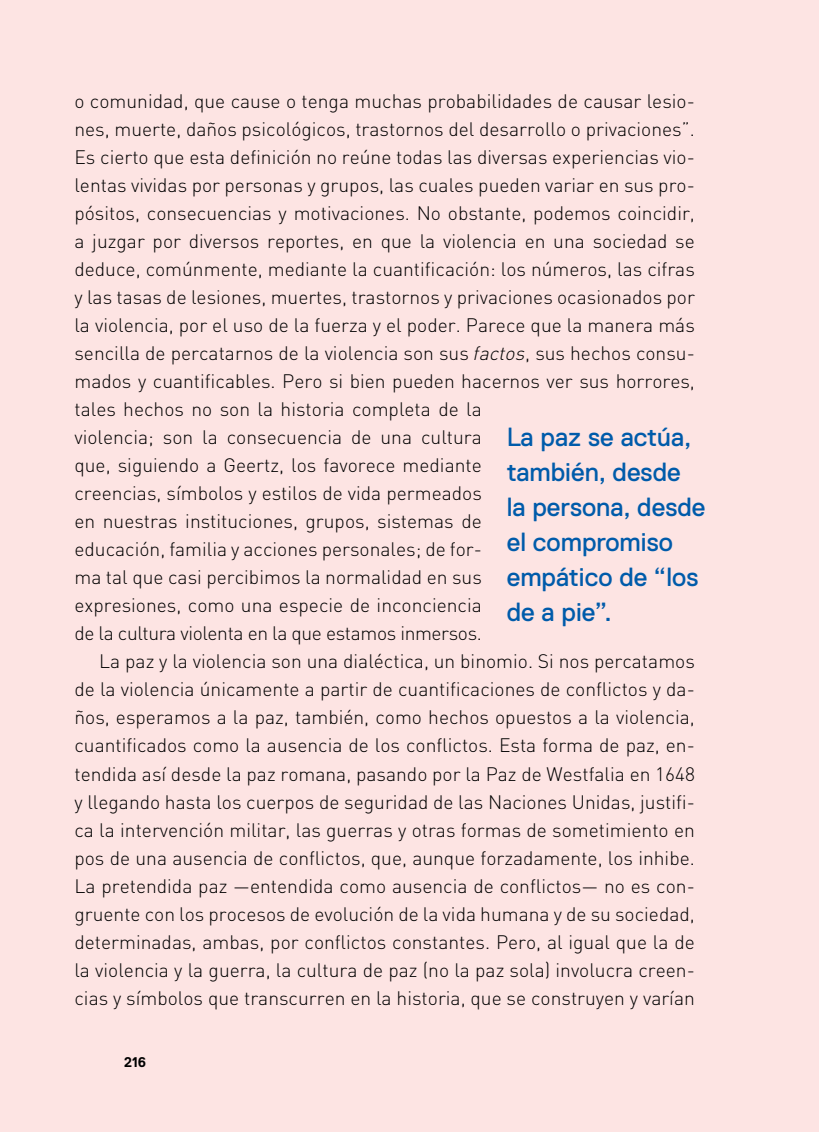
<style>
.page{position:relative;width:819px;height:1132px;background:#fff}
.page>*{position:absolute;margin:0;border:0;box-sizing:border-box;transform-origin:0 0}
.t1{font:26.25px/35px "Replica";color:#005baa}
.t2{font:300 19.25px/28px "DIN";color:#000}
.t3{font:700 14px "Replica";color:#000}
.s1{font-style:italic}
</style>
<div class="page">
<div style="left:0;top:0;width:819px;height:1131px;background:#fde4e3"></div>
<p class="t2" style="left:74px;top:87px;width:622px">o comunidad, que cause o tenga muchas probabilidades de causar lesio&shy;nes, muerte, daños psicológicos, trastornos del desarrollo o privaciones”.<br>Es cierto que esta definición no reúne todas las diversas experiencias vio&shy;lentas vividas por personas y grupos, las cuales pueden variar en sus pro&shy;pósitos, consecuencias y motivaciones. No obstante, podemos coincidir, a juzgar por diversos reportes, en que la violencia en una sociedad se deduce, comúnmente, mediante la cuantificación: los números, las cifras y las tasas de lesiones, muertes, trastornos y privaciones ocasionados por la violencia, por el uso de la fuerza y el poder. Parece que la manera más sencilla de percatarnos de la violencia son sus <span class="s1">factos</span>, sus hechos consu&shy;mados y cuantificables. Pero si bien pueden hacernos ver sus horrores, tales hechos no son la historia completa de la<br>violencia; son la consecuencia de una cultura<br>que, siguiendo a Geertz, los favorece mediante<br>creencias, símbolos y estilos de vida permeados<br>en nuestras instituciones, grupos, sistemas de<br>educación, familia y acciones personales; de for-<br>ma tal que casi percibimos la normalidad en sus<br>expresiones, como una especie de inconciencia<br>de la cultura violenta en la que estamos inmersos.</p>
<p class="t2" style="left:74px;top:647px;width:622px;text-align:justify;text-indent:25px">La paz y la violencia son una dialéctica, un binomio. Si nos percatamos de la violencia únicamente a partir de cuantificaciones de conflictos y da&shy;ños, esperamos a la paz, también, como hechos opuestos a la violencia, cuantificados como la ausencia de los conflictos. Esta forma de paz, en&shy;tendida así desde la paz romana, pasando por la Paz de Westfalia en 1648 y llegando hasta los cuerpos de seguridad de las Naciones Unidas, justifi&shy;ca la intervención militar, las guerras y otras formas de sometimiento en pos de una ausencia de conflictos, que, aunque forzadamente, los inhibe.<br>La pretendida paz —entendida como ausencia de conflictos— no es con&shy;gruente con los procesos de evolución de la vida humana y de su sociedad, determinadas, ambas, por conflictos constantes. Pero, al igual que la de la violencia y la guerra, la cultura de paz (no la paz sola) involucra creen&shy;cias y símbolos que transcurren en la historia, que se construyen y varían</p>
<h1 class="t1" style="left:506px;top:419px;width:200px">La paz se actúa, también, desde la persona, desde el compromiso empático de “los de a pie”.</h1>
<p class="t3" style="left:124px;top:1054px;width:23px">216</p>
</div>
